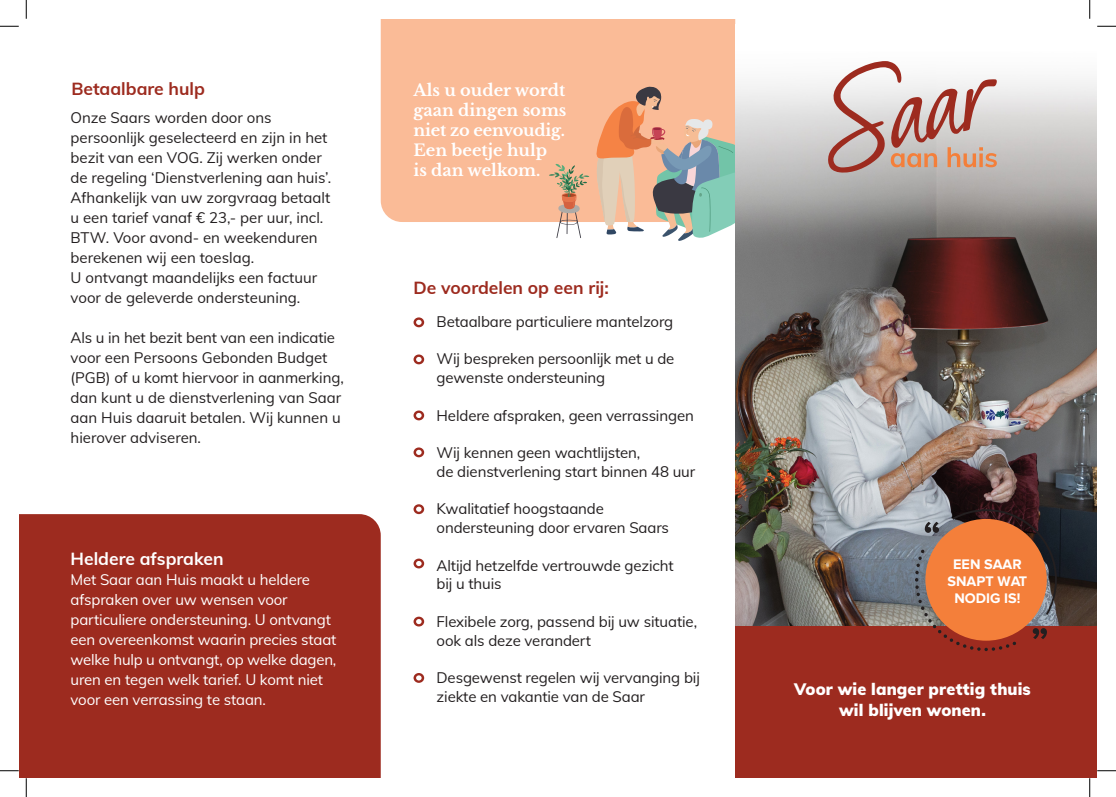
<style>
.page{position:relative;width:1116px;height:797px;background:#fff}
.page>*{position:absolute;margin:0;border:0;box-sizing:border-box;transform-origin:0 0}
.t1{font:700 17.5px "Mulish";color:#9d2b1f}
.t2{font:700 17.5px "Mulish";color:#fff}
.t3{font:700 16.25px/20px "Libre Baskerville";color:#fff}
.t4{font:900 16.25px/21.2px "Mulish";letter-spacing:.01em;color:#fff;text-align:center}
.t5{font:15px/20px "Mulish";letter-spacing:-.01em;color:#231f20}
.t6{font:15px/20px "Mulish";letter-spacing:-.01em;color:#fff}
.t7{font:700 14.38px/16.9px "Proxima Nova";color:#fff;text-align:center}
</style>
<div class="page">
<div style="left:381px;top:19px;width:354px;height:203px;background:#fabb97"></div>
<svg style="left:549px;top:86px;width:186px;height:155px;background:#d3b49b"></svg>
<img style="left:735px;top:80px;width:361px;height:546px">
<div style="left:19px;top:514px;width:362px;height:263px;background:#9d2b1f"></div>
<div style="left:735px;top:626px;width:361px;height:151px;background:#9d2b1f"></div>
<svg style="left:413px;top:317px;width:11px;height:10px"></svg>
<svg style="left:413px;top:410px;width:11px;height:10px"></svg>
<svg style="left:413px;top:447px;width:11px;height:10px"></svg>
<svg style="left:413px;top:504px;width:11px;height:10px"></svg>
<svg style="left:413px;top:558px;width:11px;height:10px"></svg>
<svg style="left:413px;top:616px;width:11px;height:10px"></svg>
<svg style="left:413px;top:673px;width:11px;height:10px"></svg>
<svg style="left:413px;top:354px;width:11px;height:10px"></svg>
<svg style="left:915px;top:509px;width:141px;height:142px;background:#ba6840"></svg>
<svg style="left:827px;top:61px;width:170px;height:113px"></svg>
<svg style="left:0;top:25px;width:19px;height:2px"></svg>
<svg style="left:1097px;top:25px;width:18px;height:2px"></svg>
<svg style="left:0;top:770px;width:19px;height:1px"></svg>
<svg style="left:1097px;top:770px;width:18px;height:1px"></svg>
<svg style="left:25px;top:0;width:2px;height:19px"></svg>
<svg style="left:25px;top:778px;width:2px;height:19px"></svg>
<svg style="left:1089px;top:0;width:1px;height:19px"></svg>
<svg style="left:1089px;top:778px;width:1px;height:19px"></svg>
<p class="t1" style="left:71px;top:76px;width:135px">Betaalbare hulp</p>
<p class="t5" style="left:71px;top:107px;width:203px">Onze Saars worden door ons</p>
<p class="t5" style="left:71px;top:127px;width:258px">persoonlijk geselecteerd en zijn in het bezit van een VOG. Zij werken onder</p>
<p class="t5" style="left:71px;top:167px;width:262px">de regeling ‘Dienstverlening aan huis’.<br>Afhankelijk van uw zorgvraag betaalt u een tarief vanaf € 23,- per uur, incl.<br>BTW. Voor avond- en weekenduren berekenen wij een toeslag.</p>
<p class="t5" style="left:71px;top:267px;width:248px">U ontvangt maandelijks een factuur voor de geleverde ondersteuning.</p>
<p class="t5" style="left:71px;top:327px;width:275px">Als u in het bezit bent van een indicatie voor een Persoons Gebonden Budget (PGB) of u komt hiervoor in aanmerking, dan kunt u de dienstverlening van Saar aan Huis daaruit betalen. Wij kunnen u hierover adviseren.</p>
<p class="t2" style="left:71px;top:545px;width:155px">Heldere afspraken</p>
<p class="t6" style="left:71px;top:568px;width:241px">Met Saar aan Huis maakt u heldere afspraken over uw wensen voor</p>
<p class="t6" style="left:71px;top:608px;width:267px">particuliere ondersteuning. U ontvangt een overeenkomst waarin precies staat welke hulp u ontvangt, op welke dagen, uren en tegen welk tarief. U komt niet voor een verrassing te staan.</p>
<p class="t3" style="left:413px;top:80px;width:154px">Als u ouder wordt gaan dingen soms</p>
<p class="t3" style="left:413px;top:120px;width:153px">niet zo eenvoudig.<br>Een beetje hulp</p>
<p class="t3" style="left:413px;top:160px;width:128px">is dan welkom.</p>
<p class="t1" style="left:413px;top:275px;width:197px">De voordelen op een rij:</p>
<p class="t5" style="left:436px;top:310px;width:238px">Betaalbare particuliere mantelzorg</p>
<p class="t5" style="left:436px;top:349px;width:239px;line-height:18.8px">Wij bespreken persoonlijk met u de gewenste ondersteuning</p>
<p class="t5" style="left:436px;top:404px;width:259px">Heldere afspraken, geen verrassingen</p>
<p class="t5" style="left:436px;top:442px;width:205px">Wij kennen geen wachtlijsten,</p>
<p class="t5" style="left:436px;top:460px;width:260px">de dienstverlening start binnen 48 uur</p>
<p class="t5" style="left:436px;top:498px;width:169px">Kwalitatief hoogstaande</p>
<p class="t5" style="left:436px;top:517px;width:234px">ondersteuning door ervaren Saars</p>
<p class="t5" style="left:436px;top:554px;width:239px">Altijd hetzelfde vertrouwde gezicht</p>
<p class="t5" style="left:436px;top:573px;width:67px">bij u thuis</p>
<p class="t5" style="left:436px;top:611px;width:262px;line-height:18.8px">Flexibele zorg, passend bij uw situatie, ook als deze verandert</p>
<p class="t5" style="left:436px;top:667px;width:265px;line-height:18.8px">Desgewenst regelen wij vervanging bij ziekte en vakantie van de Saar</p>
<p class="t7" style="left:947px;top:556px;width:81px">EEN SAAR<br>SNAPT WAT<br>NODIG IS!</p>
<p class="t4" style="left:794px;top:677px;width:238px">Voor wie langer prettig thuis wil blijven wonen.</p>
</div>
